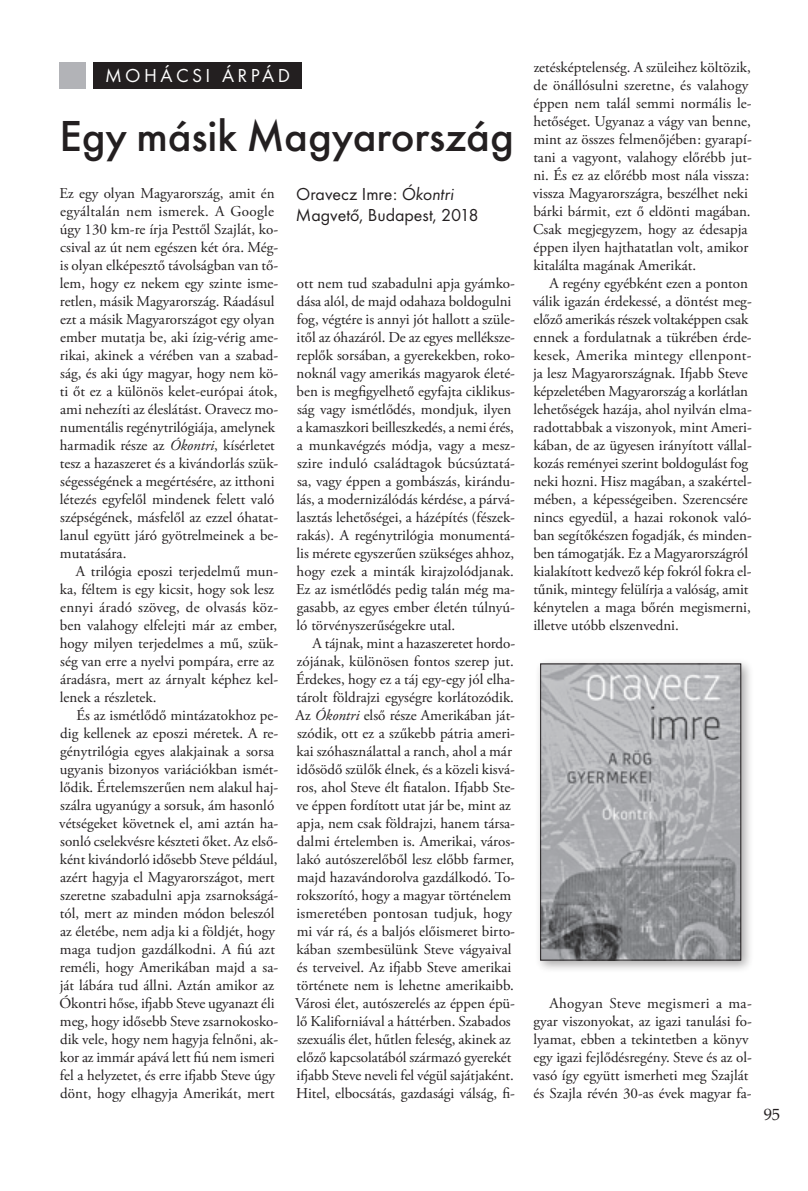
<style>
.page{position:relative;width:808px;height:1191px;background:#fff}
.page>*{position:absolute;margin:0;border:0;box-sizing:border-box;transform-origin:0 0}
.t1{font:500 45px "Futura TEE";color:#231f20}
.t2{font:19.5px "Futura TEE";letter-spacing:.175em;color:#fff}
.t3{font:18px/21.6px "Futura TEE";color:#231f20}
.t4{font:16.5px "Palatino Linotype";color:#231f20}
.t5{font:15px/18px "Adobe Garamond Pro";color:#231f20}
.s1{font-family:"Futura TEE Book Obli"}
.s2{font-style:italic}
</style>
<div class="page">
<div style="left:60px;top:62px;width:26px;height:26px;background:#b2b3b7"></div>
<div style="left:94px;top:62px;width:208px;height:26px;background:#231f20"></div>
<div style="left:534px;top:657px;width:219px;height:316px;background:#231f20;opacity:.4"></div>
<img style="left:542px;top:665px;width:197px;height:293px">
<div style="left:540px;top:663px;width:201px;height:297px;border:1px solid #231f20"></div>
<h2 class="t2" style="left:105px;top:64px;width:184px">M ohács i Árpád</h2>
<h1 class="t1" style="left:60px;top:110px;width:456px">Egy másik Magyarország</h1>
<p class="t3" style="left:296px;top:183px;width:184px">Oravecz I mre: <span class="s1">Ókontri<br></span>Magvető, Budapest, 2018</p>
<p class="t5" style="left:59px;top:185px;width:220px">Ez egy olyan Magyarország, amit én egyáltalán nem ismerek. A Google úgy 130 km-re írja Pesttől Szajlát, ko&shy;csival az út nem egészen két óra. Még&shy;is olyan elképesztő távolságban van tő&shy;lem, hogy ez nekem egy szinte isme&shy;retlen, másik Magyarország. Ráadásul ezt a másik Magyarországot egy olyan ember mutatja be, aki ízig-vérig ame&shy;rikai, akinek a vérében van a szabad&shy;ság, és aki úgy magyar, hogy nem kö&shy;ti őt ez a különös kelet-európai átok, ami nehezíti az éleslátást. Oravecz mo&shy;numentális regénytrilógiája, amelynek harmadik része az <span class="s2">Ókontri</span>, kísérletet tesz a hazaszeret és a kivándorlás szük&shy;ségességének a megértésére, az itthoni létezés egyfelől mindenek felett való szépségének, másfelől az ezzel óhatat&shy;lanul együtt járó gyötrelmeinek a be&shy;mutatására.</p>
<p class="t5" style="left:60px;top:563px;width:220px;text-indent:16px">A trilógia eposzi terjedelmű mun&shy;ka, féltem is egy kicsit, hogy sok lesz ennyi áradó szöveg, de olvasás köz&shy;ben valahogy elfelejti már az ember, hogy milyen terjedelmes a mű, szük&shy;ség van erre a nyelvi pompára, erre az áradásra, mert az árnyalt képhez kel&shy;lenek a részletek.</p>
<p class="t5" style="left:59px;top:707px;width:221px;text-indent:17px">És az ismétlődő mintázatokhoz pe&shy;dig kellenek az eposzi méretek. A re&shy;génytrilógia egyes alakjainak a sorsa ugyanis bizonyos variációkban ismét&shy;lődik. Értelemszerűen nem alakul haj&shy;szálra ugyanúgy a sorsuk, ám hasonló vétségeket követnek el, ami aztán ha&shy;sonló cselekvésre készteti őket. Az első&shy;ként kivándorló idősebb Steve például, azért hagyja el Magyarországot, mert szeretne szabadulni apja zsarnokságá&shy;tól, mert az minden módon beleszól az életébe, nem adja ki a földjét, hogy maga tudjon gazdálkodni. A fiú azt reméli, hogy Amerikában majd a sa&shy;ját lábára tud állni. Aztán amikor az Ókontri hőse, ifjabb Steve ugyanazt éli meg, hogy idősebb Steve zsarnokosko&shy;dik vele, hogy nem hagyja felnőni, ak&shy;kor az immár apává lett fiú nem ismeri fel a helyzetet, és erre ifjabb Steve úgy dönt, hogy elhagyja Amerikát, mert</p>
<p class="t5" style="left:296px;top:275px;width:220px">ott nem tud szabadulni apja gyámko&shy;dása alól, de majd odahaza boldogulni fog, végtére is annyi jót hallott a szüle&shy;itől az óhazáról. De az egyes melléksze&shy;replők sorsában, a gyerekekben, roko&shy;noknál vagy amerikás magyarok életé&shy;ben is megfigyelhető egyfajta ciklikus&shy;ság vagy ismétlődés, mondjuk, ilyen a kamaszkori beilleszkedés, a nemi érés, a munkavégzés módja, vagy a mes - szire induló családtagok búcsúztatá&shy;sa, vagy éppen a gombászás, kirándu&shy;lás, a modernizálódás kérdése, a párvá&shy;lasztás lehetőségei, a házépítés (fészek&shy;rakás). A regénytrilógia monumentá&shy;lis mérete egyszerűen szükséges ahhoz, hogy ezek a minták kirajzolódjanak.<br>Ez az ismétlődés pedig talán még ma&shy;gasabb, az egyes ember életén túlnyú&shy;ló törvényszerűségekre utal.</p>
<p class="t5" style="left:295px;top:635px;width:222px;text-indent:18px">A tájnak, mint a hazaszeretet hordo&shy;zójának, különösen fontos szerep jut.<br>Érdekes, hogy ez a táj egy-egy jól elha&shy;tárolt földrajzi egységre korlátozódik.<br>Az <span class="s2">Ókontri</span> első része Amerikában ját&shy;szódik, ott ez a szűkebb pátria ameri&shy;kai szóhasználattal a ranch, ahol a már idősödő szülők élnek, és a közeli kisvá&shy;ros, ahol Steve élt fiatalon. Ifjabb Ste&shy;ve éppen fordított utat jár be, mint az apja, nem csak földrajzi, hanem társa&shy;dalmi értelemben is. Amerikai, város&shy;lakó autószerelőből lesz előbb farmer, majd hazavándorolva gazdálkodó. To&shy;rokszorító, hogy a magyar történelem ismeretében pontosan tudjuk, hogy mi vár rá, és a baljós előismeret birto&shy;kában szembesülünk Steve vágyaival és terveivel. Az ifjabb Steve amerikai története nem is lehetne amerikaibb.<br>Városi élet, autószerelés az éppen épü&shy;lő Kaliforniával a háttérben. Szabados szexuális élet, hűtlen feleség, akinek az előző kapcsolatából származó gyerekét ifjabb Steve neveli fel végül sajátjaként.<br>Hitel, elbocsátás, gazdasági válság, fi-</p>
<p class="t5" style="left:533px;top:59px;width:221px">zetésképtelenség. A szüleihez költözik, de önállósulni szeretne, és valahogy éppen nem talál semmi normális le&shy;hetőséget. Ugyanaz a vágy van benne, mint az összes felmenőjében: gyarapí&shy;tani a vagyont, valahogy előrébb jut&shy;ni. És ez az előrébb most nála vissza: vissza Magyarországra, beszélhet neki bárki bármit, ezt ő eldönti magában.<br>Csak megjegyzem, hogy az édesapja éppen ilyen hajthatatlan volt, amikor kitalálta magának Amerikát.</p>
<p class="t5" style="left:533px;top:275px;width:221px;text-indent:17px">A regény egyébként ezen a ponton válik igazán érdekessé, a döntést meg&shy;előző amerikás részek voltaképpen csak ennek a fordulatnak a tükrében érde&shy;kesek, Amerika mintegy ellenpont&shy;ja lesz Magyarországnak. Ifjabb Steve képzeletében Magyarország a korlátlan lehetőségek hazája, ahol nyilván elma&shy;radottabbak a viszonyok, mint Ameri&shy;kában, de az ügyesen irányított vállal&shy;kozás reményei szerint boldogulást fog neki hozni. Hisz magában, a szakértel&shy;mében, a képességeiben. Szerencsére nincs egyedül, a hazai rokonok való&shy;ban segítőkészen fogadják, és minden&shy;ben támogatják. Ez a Magyarországról kialakított kedvező kép fokról fokra el&shy;tűnik, mintegy felülírja a valóság, amit kénytelen a maga bőrén megismerni, illetve utóbb elszenvedni.</p>
<p class="t5" style="left:533px;top:995px;width:221px;text-indent:17px">Ahogyan Steve megismeri a ma&shy;gyar viszonyokat, az igazi tanulási fo&shy;lyamat, ebben a tekintetben a könyv egy igazi fejlődésregény. Steve és az ol&shy;vasó így együtt ismerheti meg Szajlát és Szajla révén 30-as évek magyar fa-</p>
<p class="t4" style="left:764px;top:1102px;width:18px">95</p>
</div>
